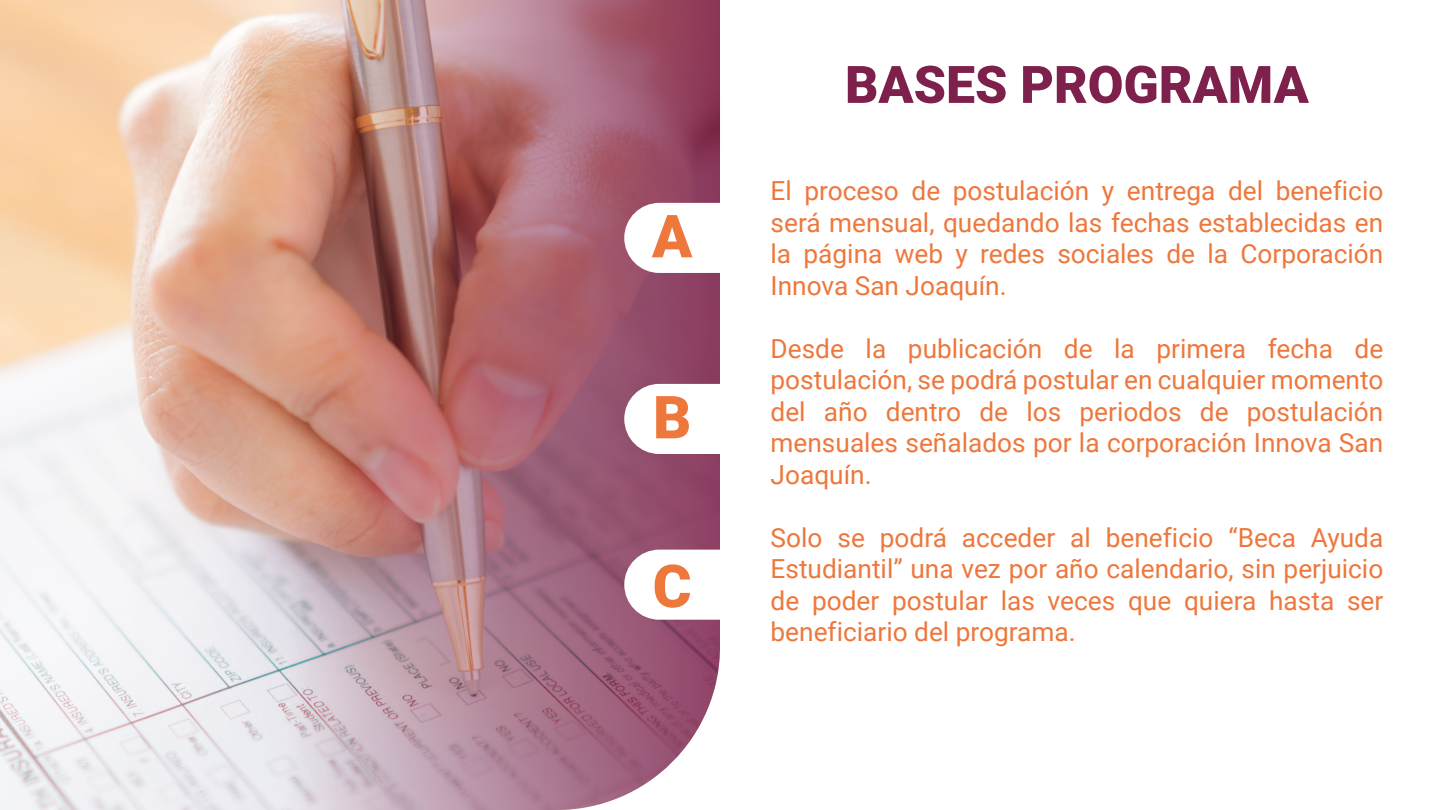
<style>
.page{position:relative;width:1440px;height:810px;background:#fff}
.page>*{position:absolute;margin:0;border:0;box-sizing:border-box;transform-origin:0 0}
.t1{font:900 59.32px "Roboto";color:#ee773c}
.t2{font:900 51.75px "Roboto";color:#7d204c}
.t3{font:26.25px/31.5px "Roboto";color:#ee773c;text-align:justify}
</style>
<div class="page">
<img style="left:0;top:0;width:720px;height:810px">
<svg style="left:624px;top:203px;width:96px;height:70px"></svg>
<svg style="left:624px;top:384px;width:96px;height:70px"></svg>
<svg style="left:624px;top:550px;width:96px;height:70px"></svg>
<h1 class="t1" style="left:652px;top:195px;width:42px">A</h1>
<h1 class="t1" style="left:653px;top:376px;width:40px">B</h1>
<h1 class="t1" style="left:653px;top:545px;width:40px">C</h1>
<h2 class="t2" style="left:845px;top:48px;width:465px">BASES PROGRAMA</h2>
<p class="t3" style="left:771px;top:174px;width:614px">El proceso de postulación y entrega del beneficio será mensual, quedando las fechas establecidas en la página web y redes sociales de la Corporación Innova San Joaquín.</p>
<p class="t3" style="left:771px;top:332px;width:614px">Desde la publicación de la primera fecha de postulación, se podrá postular en cualquier momento del año dentro de los periodos de postulación mensuales señalados por la corporación Innova San Joaquín.</p>
<p class="t3" style="left:771px;top:521px;width:614px">Solo se podrá acceder al beneficio “Beca Ayuda Estudiantil” una vez por año calendario, sin perjuicio de poder postular las veces que quiera hasta ser beneficiario del programa.</p>
</div>
